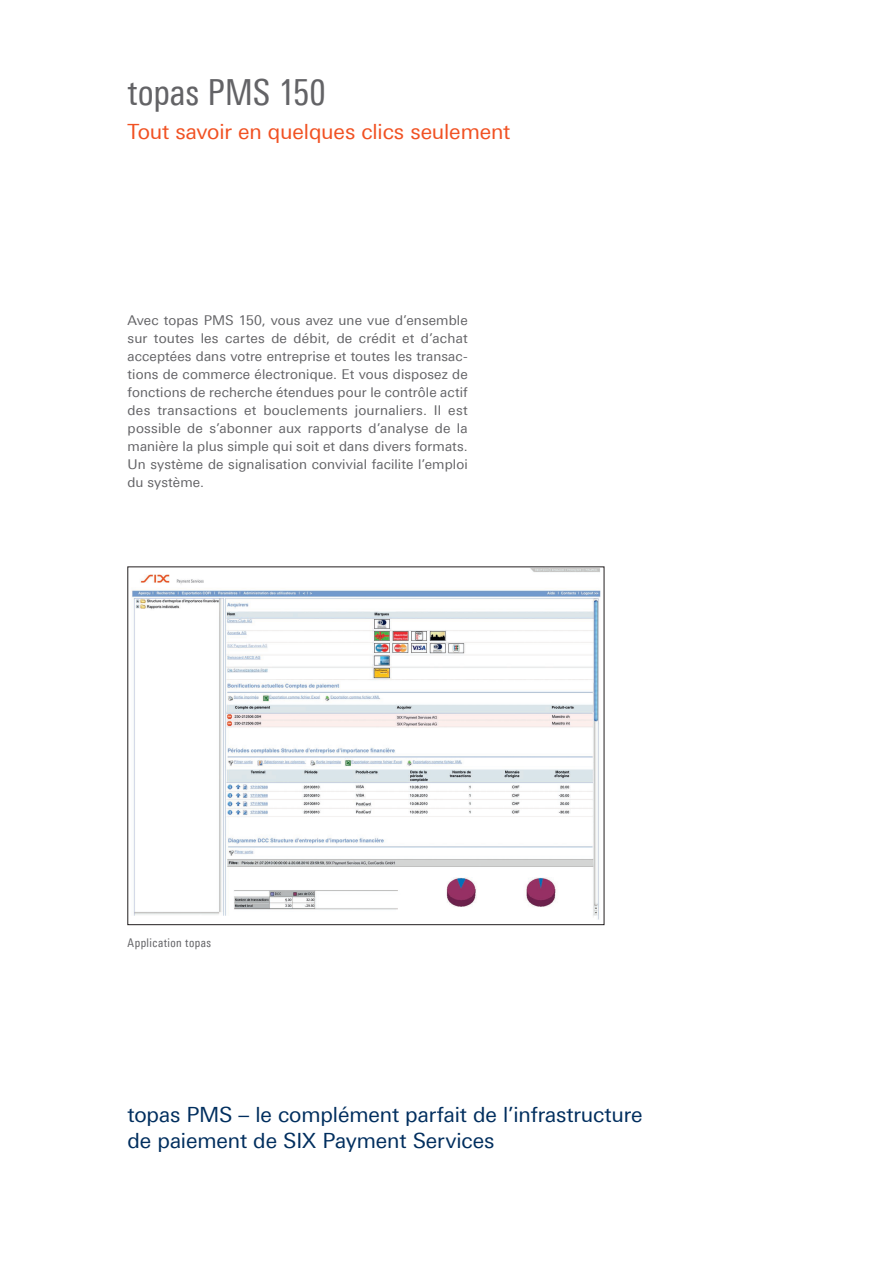
<style>
.page{position:relative;width:893px;height:1263px;background:#fff}
.page>*{position:absolute;margin:0;border:0;box-sizing:border-box;transform-origin:0 0}
.t1{font:36px "Linotype Univers 420 Cn";letter-spacing:-.005em;color:#636366}
.t2{font:21px/25.5px "Linotype Univers 430";letter-spacing:-.005em;color:#002e5e}
.t3{font:21px "Linotype Univers 430";letter-spacing:-.005em;color:#f15122}
.t4{font:13.5px/18px "Linotype Univers 430";letter-spacing:.01em;color:#636366;text-align:justify}
.t5{font:12px "Linotype Univers 420 Cn";letter-spacing:.035em;color:#636366}
</style>
<div class="page">
<img style="left:132px;top:569px;width:469px;height:351px">
<h1 class="t1" style="left:128px;top:71px;width:200px">topas PMS 150</h1>
<h2 class="t3" style="left:128px;top:119px;width:384px">Tout savoir en quelques clics seulement</h2>
<p class="t4" style="left:128px;top:311px;width:342px">Avec topas PMS 150, vous avez une vue d’ensemble sur toutes les cartes de débit, de crédit et d’achat acceptées dans votre entreprise et toutes les transac&shy;tions de commerce électronique. Et vous disposez de fonctions de recherche étendues pour le contrôle actif des transactions et bouclements journaliers. Il est possible de s’abonner aux rapports d’analyse de la manière la plus simple qui soit et dans divers formats.<br>Un système de signalisation convivial facilite l’emploi du système.</p>
<p class="t5" style="left:128px;top:936px;width:85px">Application topas</p>
<h2 class="t2" style="left:128px;top:1102px;width:517px">topas PMS – le complément parfait de l’infrastructure de paiement de SIX Payment Services</h2>
</div>
